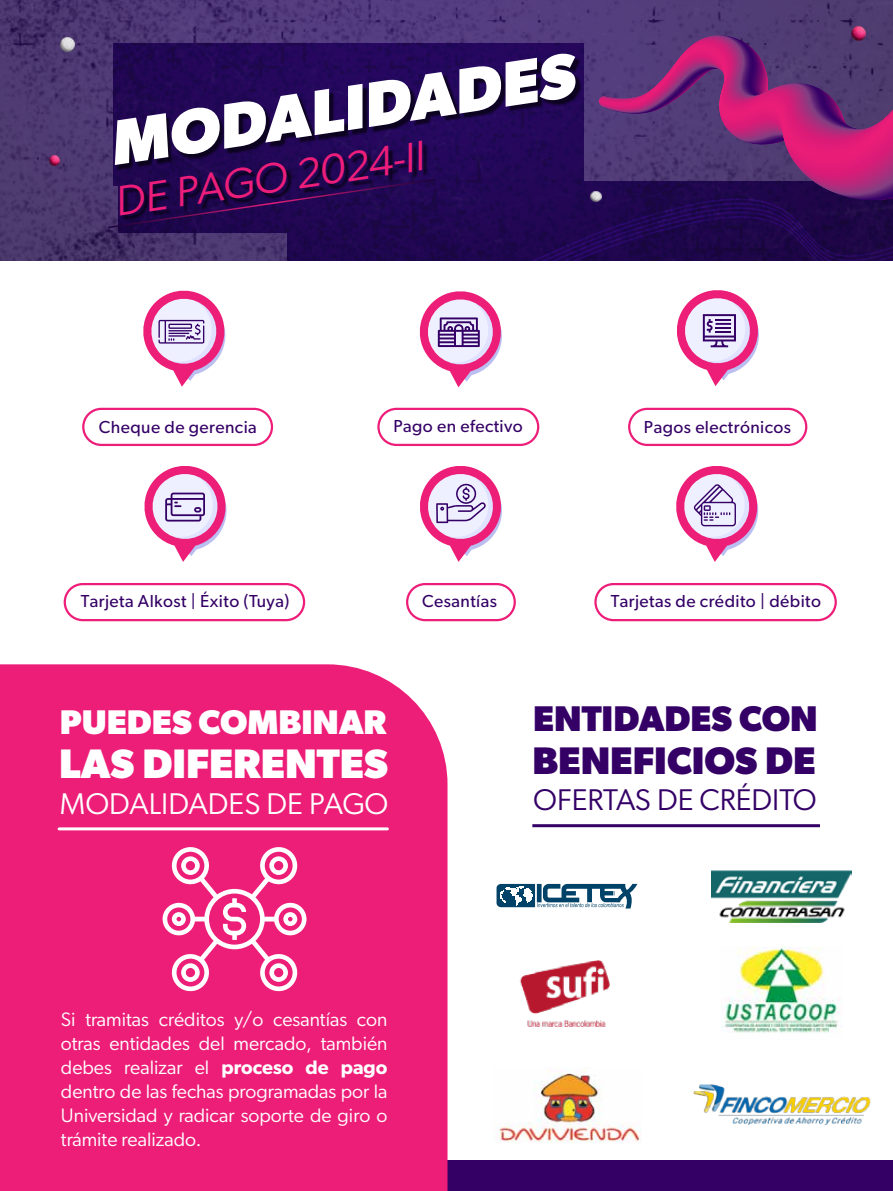
<style>
.page{position:relative;width:893px;height:1191px;background:#fff}
.page>*{position:absolute;margin:0;border:0;box-sizing:border-box;transform-origin:0 0}
.t1{font:italic 700 63.45px "Gibson";color:#fff}
.t2{font:italic 42.15px "Gibson";color:#ed1e79}
.t3{font:700 41.25px "Gibson";color:#fff}
.t4{font:700 38.55px "Gibson";color:#340066}
.t5{font:700 35.85px "Gibson";color:#340066}
.t6{font:700 34.35px "Gibson";color:#fff}
.t7{font:30px "Gibson";color:#fff}
.t8{font:30px "Gibson";color:#340066}
.t9{font:19.5px/23.9px "Gibson";color:#fff;text-align:justify}
.t10{font:17.4px "Gibson";letter-spacing:.025em;color:#340066}
.s1{font-weight:600}
</style>
<div class="page">
<div style="left:360px;top:1160px;width:533px;height:31px;background:#340066"></div>
<svg style="left:0;top:0;width:893px;height:260px"></svg>
<div style="left:0;top:664px;width:447px;height:527px;background:#ed1e78"></div>
<svg style="left:289px;top:199px;width:604px;height:62px"></svg>
<svg style="left:107px;top:178px;width:330px;height:51px"></svg>
<img style="left:851px;top:26px;width:15px;height:9px">
<svg style="left:49px;top:155px;width:11px;height:11px"></svg>
<img style="left:60px;top:37px;width:15px;height:14px">
<svg style="left:590px;top:35px;width:303px;height:167px"></svg>
<img style="left:520px;top:960px;width:90px;height:66px">
<img style="left:721px;top:946px;width:119px;height:87px">
<img style="left:493px;top:1069px;width:148px;height:74px">
<img style="left:693px;top:1084px;width:178px;height:41px">
<img style="left:711px;top:870px;width:140px;height:52px">
<svg style="left:497px;top:884px;width:140px;height:24px"></svg>
<img style="left:114px;top:44px;width:469px;height:141px">
<img style="left:118px;top:135px;width:315px;height:98px">
<div style="left:82px;top:408px;width:191px;height:38px;border:2px solid #ed1e79;border-radius:18px"></div>
<svg style="left:143px;top:290px;width:83px;height:97px"></svg>
<div style="left:628px;top:408px;width:179px;height:38px;border:2px solid #ed1e79;border-radius:18px"></div>
<svg style="left:677px;top:290px;width:82px;height:96px"></svg>
<div style="left:377px;top:408px;width:162px;height:38px;border:2px solid #ed1e79;border-radius:18px"></div>
<svg style="left:419px;top:291px;width:83px;height:96px"></svg>
<svg style="left:144px;top:466px;width:83px;height:96px"></svg>
<div style="left:64px;top:583px;width:241px;height:38px;border:2px solid #ed1e79;border-radius:18px"></div>
<svg style="left:420px;top:466px;width:82px;height:96px"></svg>
<div style="left:406px;top:583px;width:110px;height:38px;border:2px solid #ed1e79;border-radius:18px"></div>
<svg style="left:676px;top:466px;width:83px;height:96px"></svg>
<div style="left:594px;top:583px;width:243px;height:38px;border:2px solid #ed1e79;border-radius:18px"></div>
<hr style="left:59px;top:827px;width:328px;height:3px;background:#fff">
<hr style="left:532px;top:824px;width:288px;height:3px;background:#340066">
<svg style="left:162px;top:845px;width:145px;height:147px"></svg>
<h1 class="t1" style="left:104px;top:104px;width:470px;rotate:-8deg">MODALIDADES</h1>
<h2 class="t2" style="left:111px;top:175px;width:313px;rotate:-8deg">DE PAGO 2024-II</h2>
<p class="t10" style="left:99px;top:416px;width:159px">Cheque de gerencia</p>
<p class="t10" style="left:393px;top:416px;width:131px">Pago en efectivo</p>
<p class="t10" style="left:644px;top:416px;width:149px">Pagos electrónicos</p>
<p class="t10" style="left:81px;top:590px;width:210px">Tarjeta Alkost | Éxito (Tuya)</p>
<p class="t10" style="left:422px;top:591px;width:76px">Cesantías</p>
<p class="t10" style="left:611px;top:591px;width:212px">Tarjetas de crédito | débito</p>
<h3 class="t6" style="left:60px;top:701px;width:328px">PUEDES COMBINAR</h3>
<h3 class="t3" style="left:59px;top:739px;width:330px">LAS DIFERENTES</h3>
<h3 class="t7" style="left:60px;top:785px;width:330px">MODALIDADES DE PAGO</h3>
<p class="t9" style="left:61px;top:1007px;width:328px">Si tramitas créditos y/o cesantías con otras entidades del mercado, también debes realizar el <span class="s1">proceso de pago </span>dentro de las fechas programadas por la Universidad y radicar soporte de giro o trámite realizado.</p>
<h3 class="t5" style="left:533px;top:697px;width:286px">ENTIDADES CON</h3>
<h3 class="t4" style="left:532px;top:737px;width:285px">BENEFICIOS DE</h3>
<h3 class="t8" style="left:533px;top:781px;width:285px">OFERTAS DE CRÉDITO</h3>
</div>
